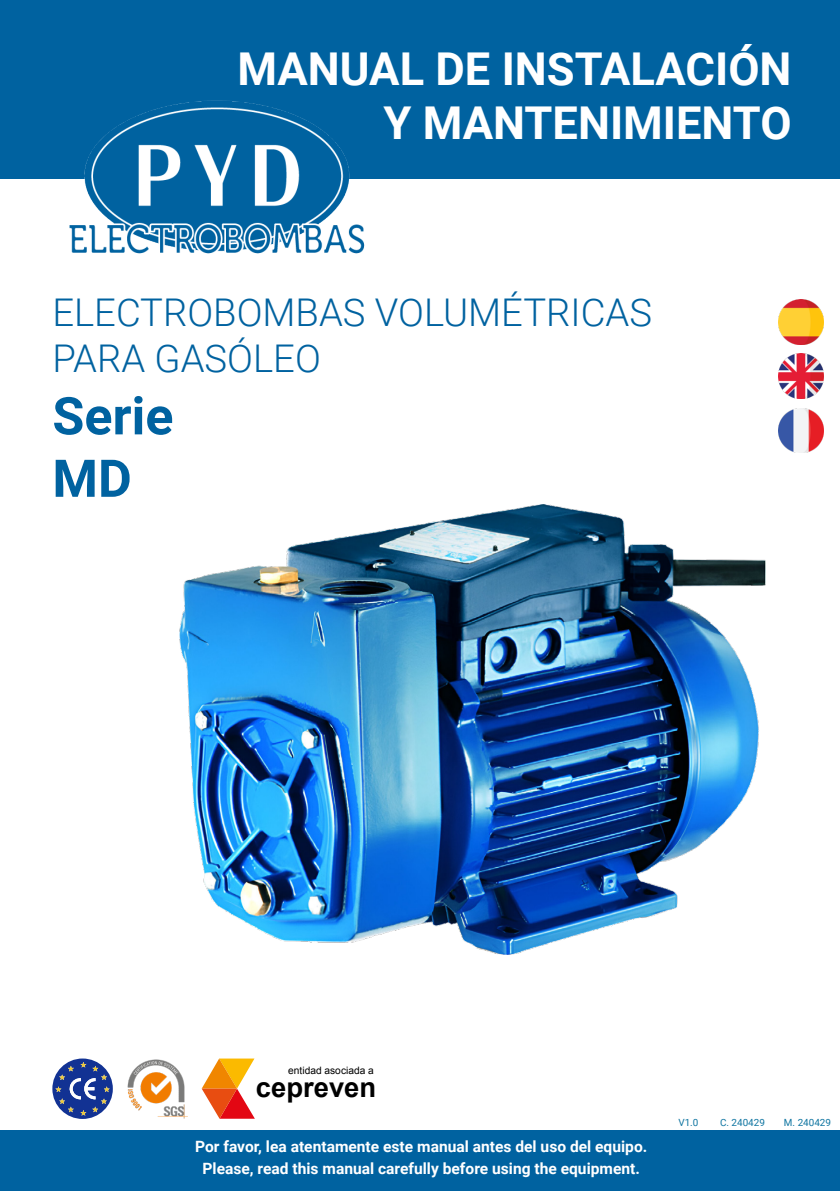
<style>
.page{position:relative;width:840px;height:1191px;background:#fff}
.page>*{position:absolute;margin:0;border:0;box-sizing:border-box;transform-origin:0 0}
.t1{font:700 52px/62.4px "Roboto";color:#0062a0}
.t2{font:700 45.2px "Roboto";color:#fff}
.t3{font:300 38.2px/45.8px "Roboto";color:#0062a0}
.t4{font:700 27.4px "Arial";color:#000}
.t5{font:700 15.6px "Roboto";color:#fff}
.t6{font:10.2px "Arial";color:#000}
.t7{font:9.8px "Roboto";color:#0f75a1}
</style>
<div class="page">
<div style="left:0;top:0;width:839px;height:178px;background:#0062a0"></div>
<img style="left:51px;top:100px;width:331px;height:154px">
<div style="left:0;top:1130px;width:839px;height:61px;background:#0062a0"></div>
<img style="left:778px;top:300px;width:44px;height:45px">
<img style="left:778px;top:354px;width:44px;height:45px">
<img style="left:778px;top:408px;width:44px;height:45px">
<svg style="left:52px;top:1058px;width:61px;height:61px"></svg>
<img style="left:127px;top:1059px;width:60px;height:60px">
<svg style="left:201px;top:1058px;width:54px;height:60px"></svg>
<img style="left:179px;top:505px;width:586px;height:449px">
<p class="t2" style="left:237px;top:37px;width:555px">MANUAL DE INSTALACIÓN</p>
<p class="t2" style="left:383px;top:92px;width:409px">Y MANTENIMIENTO</p>
<p class="t3" style="left:52px;top:288px;width:600px">ELECTROBOMBAS VOLUMÉTRICAS<br>PARA GASÓLEO</p>
<p class="t1" style="left:52px;top:383px;width:123px">Serie<br>MD</p>
<p class="t6" style="left:288px;top:1063px;width:87px">entidad asociada a</p>
<p class="t4" style="left:256px;top:1069px;width:122px">cepreven</p>
<p class="t5" style="left:195px;top:1135px;width:453px">Por favor, lea atentamente este manual antes del uso del equipo.</p>
<p class="t5" style="left:202px;top:1157px;width:438px">Please, read this manual carefully before using the equipment.</p>
<p class="t7" style="left:678px;top:1115px;width:22px">V1.0</p>
<p class="t7" style="left:719px;top:1115px;width:46px">C. 240429</p>
<p class="t7" style="left:783px;top:1115px;width:49px">M. 240429</p>
</div>
